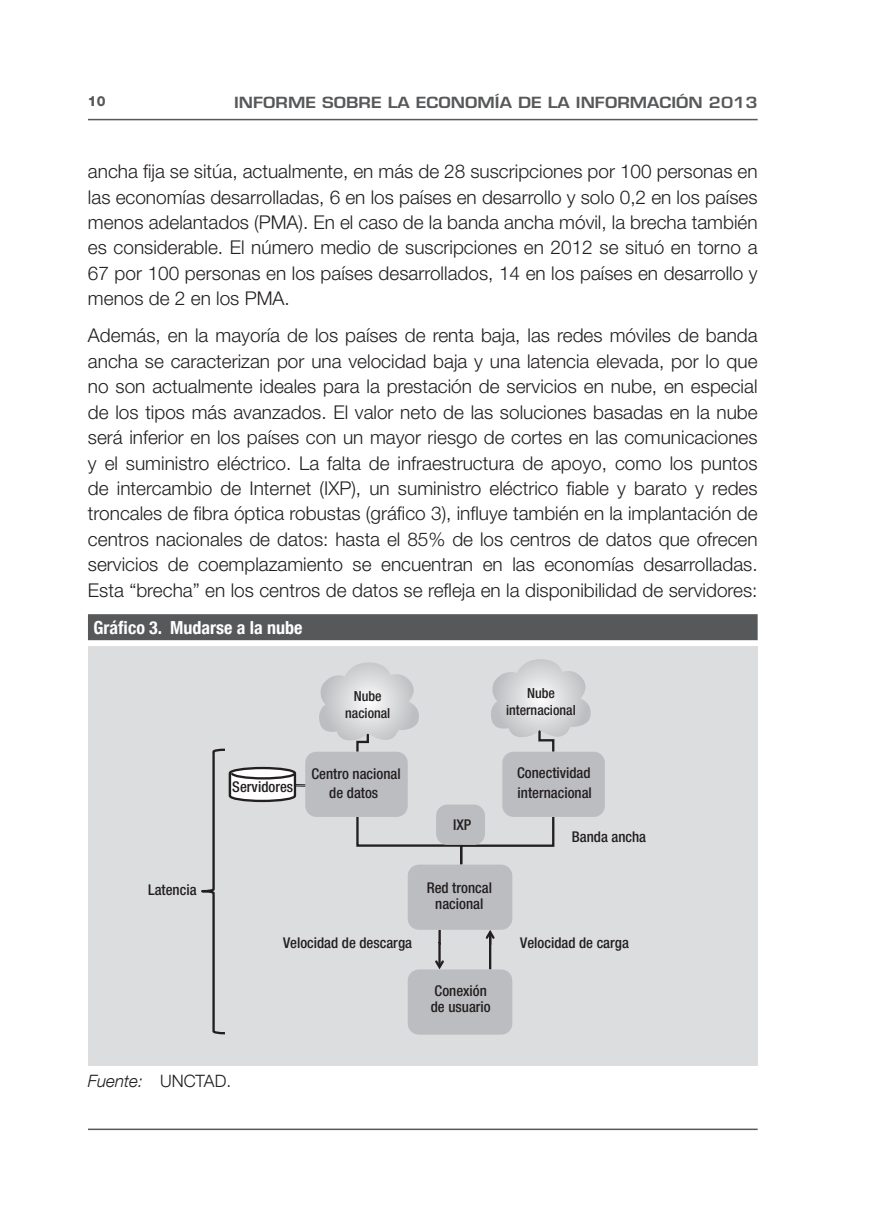
<style>
.page{position:relative;width:874px;height:1225px;background:#fff}
.page>*{position:absolute;margin:0;border:0;box-sizing:border-box;transform-origin:0 0}
.body_text{font:300 19px/25.4px "Helvetica Neue LT Std";color:#231f20;text-align:justify}
.título_gráfico{font:700 condensed 18px "Helvetica Neue LT Com";color:#fff}
.Source{font:italic 300 17px "Helvetica Neue LT Com";color:#231f20}
.t1{font:600 15px "Eurostile LT Std";color:#57585a;scale:1.15 1}
.t2{font:500 condensed 14.8px/15.8px "Helvetica Neue LT Com";color:#231f20;text-align:center}
.t3{font:500 condensed 14px/16.8px "Helvetica Neue LT Com";color:#231f20;text-align:center}
.t4{font:800 14px "Helvetica Neue LT Com";color:#57585a}
.s1{font-style:normal}
</style>
<div class="page">
<hr style="left:88px;top:119px;width:669px;height:1px;background:#57585a">
<hr style="left:88px;top:1128px;width:669px;height:2px;background:#57585a">
<div style="left:88px;top:614px;width:669px;height:26px;background:#57585a"></div>
<div style="left:88px;top:646px;width:669px;height:420px;background:#dcdddf"></div>
<svg style="left:433px;top:929px;width:12px;height:40px"></svg>
<svg style="left:356px;top:814px;width:199px;height:50px"></svg>
<hr style="left:488px;top:933px;width:3px;height:36px;background:#231f20">
<svg style="left:483px;top:929px;width:13px;height:15px"></svg>
<svg style="left:201px;top:748px;width:104px;height:287px"></svg>
<svg style="left:319px;top:662px;width:100px;height:89px"></svg>
<svg style="left:491px;top:659px;width:100px;height:92px"></svg>
<div style="left:305px;top:751px;width:102px;height:66px;background:#bcbdc0;border-radius:11px"></div>
<div style="left:502px;top:751px;width:102px;height:66px;background:#bcbdc0;border-radius:11px"></div>
<div style="left:407px;top:864px;width:105px;height:65px;background:#bcbdc0;border-radius:11px"></div>
<div style="left:407px;top:969px;width:105px;height:65px;background:#bcbdc0;border-radius:11px"></div>
<div style="left:436px;top:804px;width:48px;height:41px;background:#bcbdc0;border-radius:11px"></div>
<p class="t4" style="left:88px;top:93px;width:19px">10</p>
<p class="t1" style="left:234px;top:93px;width:456px">INFORME SOBRE LA ECONOMÍA DE LA INFORMACIÓN 2013</p>
<p class="body_text" style="left:88px;top:158px;width:671px">ancha fija se sitúa, actualmente, en más de 28 suscripciones por 100 personas en las economías desarrolladas, 6 en los países en desarrollo y solo 0,2 en los países menos adelantados (PMA). En el caso de la banda ancha móvil, la brecha también es considerable. El número medio de suscripciones en 2012 se situó en torno a 67 por 100 personas en los países desarrollados, 14 en los países en desarrollo y menos de 2 en los PMA.</p>
<p class="body_text" style="left:88px;top:322px;width:671px">Además, en la mayoría de los países de renta baja, las redes móviles de banda ancha se caracterizan por una velocidad baja y una latencia elevada, por lo que no son actualmente ideales para la prestación de servicios en nube, en especial de los tipos más avanzados. El valor neto de las soluciones basadas en la nube será inferior en los países con un mayor riesgo de cortes en las comunicaciones y el suministro eléctrico. La falta de infraestructura de apoyo, como los puntos de intercambio de Internet (IXP), un suministro eléctrico fiable y barato y redes troncales de fibra óptica robustas (gráfico 3), influye también en la implantación de centros nacionales de datos: hasta el 85% de los centros de datos que ofrecen servicios de coemplazamiento se encuentran en las economías desarrolladas.<br>Esta “brecha” en los centros de datos se refleja en la disponibilidad de servidores:</p>
<p class="título_gráfico" style="left:94px;top:617px;width:210px">Gráfico 3. Mudarse a la nube</p>
<p class="t2" style="left:148px;top:881px;width:50px">Latencia</p>
<p class="t3" style="left:345px;top:688px;width:47px">Nube nacional</p>
<p class="t2" style="left:232px;top:778px;width:62px">Servidores</p>
<p class="t2" style="left:311px;top:763px;width:91px;line-height:19.6px">Centro nacional de datos</p>
<p class="t3" style="left:506px;top:685px;width:71px">Nube internacional</p>
<p class="t2" style="left:453px;top:817px;width:20px">IXP</p>
<p class="t2" style="left:426px;top:879px;width:67px">Red troncal nacional</p>
<p class="t2" style="left:517px;top:763px;width:76px;line-height:20px;text-align:left">Conectividad internacional</p>
<p class="t2" style="left:571px;top:829px;width:76px">Banda ancha</p>
<p class="t2" style="left:283px;top:935px;width:130px">Velocidad de descarga</p>
<p class="t2" style="left:520px;top:935px;width:110px">Velocidad de carga</p>
<p class="t2" style="left:430px;top:983px;width:61px;text-align:left">Conexión de usuario</p>
<p class="Source" style="left:88px;top:1071px;width:144px">Fuente: <span class="s1">UNCTAD.</span></p>
</div>
